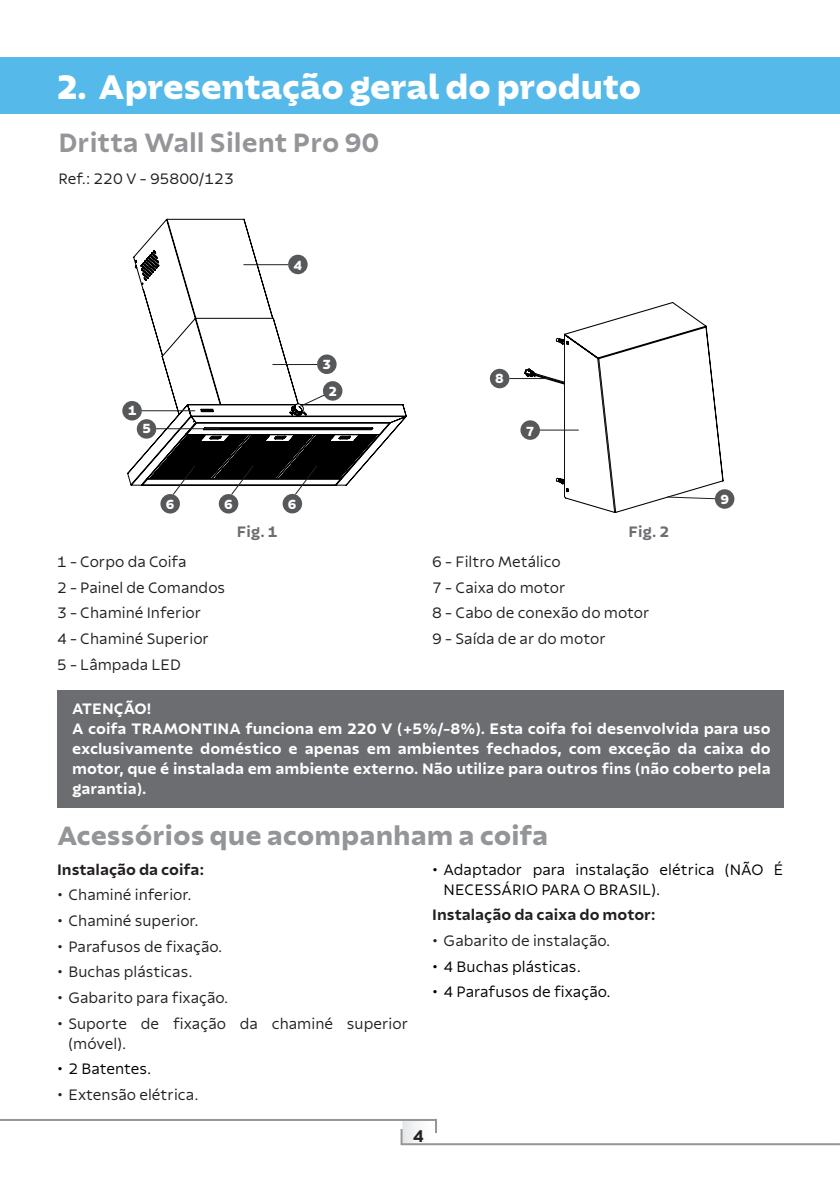
<style>
.page{position:relative;width:840px;height:1191px;background:#fff}
.page>*{position:absolute;margin:0;border:0;box-sizing:border-box;transform-origin:0 0}
.Títulos_TDC_port{font:800 36px "Tramontina Titulos";letter-spacing:-.005em;color:#fff}
.t1{font:800 28px "Tramontina Textos";color:#939598}
.t2{font:700 28px "Tramontina Textos";color:#939598}
.t3{font:700 18px "Tramontina Textos";color:#231f20}
.t4{font:300 16px/20px "Tramontina Textos";color:#231f20}
.t5{font:700 16px/20px "Tramontina Textos";color:#fff;text-align:justify}
.t6{font:300 16px/20px "Tramontina Textos";color:#000}
.t7{font:700 16px "Tramontina Textos";color:#231f20}
.t8{font:700 16px "Tramontina Textos";color:#6c6d70}
.t9{font:800 14px "Tramontina Textos";color:#fff}
</style>
<div class="page">
<svg style="left:0;top:1119px;width:839px;height:27px"></svg>
<div style="left:57px;top:690px;width:726px;height:118px;background:#6c6d70"></div>
<svg style="left:557px;top:302px;width:166px;height:211px"></svg>
<svg style="left:524px;top:338px;width:44px;height:154px"></svg>
<hr style="left:539px;top:430px;width:39px;height:1px;background:#231f20">
<hr style="left:509px;top:378px;width:39px;height:1px;background:#231f20">
<svg style="left:666px;top:496px;width:48px;height:3px"></svg>
<div style="left:520px;top:420px;width:19px;height:20px;background:#57585a;border-radius:50%"></div>
<div style="left:489px;top:369px;width:20px;height:19px;background:#57585a;border-radius:50%"></div>
<div style="left:714px;top:489px;width:20px;height:20px;background:#57585a;border-radius:50%"></div>
<svg style="left:127px;top:354px;width:279px;height:131px"></svg>
<svg style="left:133px;top:219px;width:181px;height:260px"></svg>
<div style="left:122px;top:401px;width:20px;height:19px;background:#57585a;border-radius:50%"></div>
<div style="left:288px;top:255px;width:19px;height:19px;background:#57585a;border-radius:50%"></div>
<div style="left:317px;top:354px;width:19px;height:20px;background:#57585a;border-radius:50%"></div>
<div style="left:160px;top:494px;width:20px;height:19px;background:#57585a;border-radius:50%"></div>
<div style="left:219px;top:494px;width:19px;height:19px;background:#57585a;border-radius:50%"></div>
<div style="left:282px;top:494px;width:20px;height:19px;background:#57585a;border-radius:50%"></div>
<div style="left:137px;top:419px;width:19px;height:20px;background:#57585a;border-radius:50%"></div>
<div style="left:323px;top:381px;width:19px;height:20px;background:#57585a;border-radius:50%"></div>
<svg style="left:142px;top:394px;width:248px;height:101px"></svg>
<hr style="left:272px;top:364px;width:45px;height:1px;background:#231f20">
<hr style="left:243px;top:264px;width:45px;height:1px;background:#231f20">
<div style="left:0;top:57px;width:839px;height:57px;background:#55bae9"></div>
<hr style="left:839px;top:57px;width:1px;height:57px;background:#55bae9">
<p class="Títulos_TDC_port" style="left:57px;top:67px;width:585px">2. Apresentação geral do produto</p>
<p class="t2" style="left:58px;top:127px;width:322px">Dritta Wall Silent Pro 90</p>
<p class="t4" style="left:58px;top:169px;width:177px">Ref.: 220 V - 95800/123</p>
<p class="t9" style="left:293px;top:257px;width:10px">4</p>
<p class="t9" style="left:128px;top:402px;width:10px">1</p>
<p class="t9" style="left:142px;top:421px;width:10px">5</p>
<p class="t9" style="left:322px;top:357px;width:10px">3</p>
<p class="t9" style="left:328px;top:383px;width:10px">2</p>
<p class="t9" style="left:495px;top:371px;width:10px">8</p>
<p class="t9" style="left:525px;top:423px;width:10px">7</p>
<p class="t9" style="left:166px;top:496px;width:10px">6</p>
<p class="t9" style="left:224px;top:496px;width:10px">6</p>
<p class="t9" style="left:288px;top:496px;width:10px">6</p>
<p class="t8" style="left:237px;top:523px;width:42px">Fig. 1</p>
<p class="t8" style="left:628px;top:523px;width:42px">Fig. 2</p>
<p class="t4" style="left:57px;top:552px;width:131px">1 - Corpo da Coifa</p>
<p class="t4" style="left:57px;top:577px;width:170px">2 - Painel de Comandos</p>
<p class="t4" style="left:57px;top:603px;width:146px">3 - Chaminé Inferior</p>
<p class="t4" style="left:57px;top:629px;width:153px">4 - Chaminé Superior</p>
<p class="t4" style="left:57px;top:654px;width:125px">5 - Lâmpada LED</p>
<p class="t4" style="left:432px;top:552px;width:130px">6 - Filtro Metálico</p>
<p class="t4" style="left:432px;top:577px;width:135px">7 - Caixa do motor</p>
<p class="t4" style="left:432px;top:603px;width:219px">8 - Cabo de conexão do motor</p>
<p class="t4" style="left:432px;top:629px;width:175px">9 - Saída de ar do motor</p>
<p class="t9" style="left:720px;top:491px;width:10px">9</p>
<p class="t5" style="left:72px;top:699px;width:81px">ATENÇÃO!</p>
<p class="t5" style="left:72px;top:719px;width:699px">A coifa TRAMONTINA funciona em 220 V (+5%/-8%). Esta coifa foi desenvolvida para uso exclusivamente doméstico e apenas em ambientes fechados, com exceção da caixa do motor, que é instalada em ambiente externo. Não utilize para outros fins (não coberto pela garantia).</p>
<p class="t1" style="left:57px;top:820px;width:492px">Acessórios que acompanham a coifa</p>
<p class="t7" style="left:57px;top:860px;width:148px">Instalação da coifa:</p>
<p class="t4" style="left:57px;top:885px;width:136px">• Chaminé inferior.</p>
<p class="t4" style="left:57px;top:910px;width:143px">• Chaminé superior.</p>
<p class="t4" style="left:57px;top:936px;width:167px">• Parafusos de fixação.</p>
<p class="t4" style="left:57px;top:962px;width:137px">• Buchas plásticas.</p>
<p class="t4" style="left:57px;top:987px;width:173px">• Gabarito para fixação.</p>
<p class="t4" style="left:68px;top:1013px;width:341px;text-indent:-11px">• Suporte de fixação da chaminé superior (móvel).</p>
<p class="t6" style="left:57px;top:1059px;width:96px">• 2 Batentes.</p>
<p class="t4" style="left:57px;top:1084px;width:143px">• Extensão elétrica.</p>
<p class="t6" style="left:443px;top:859px;width:341px;text-indent:-11px">• Adaptador para instalação elétrica (NÃO É<br>NECESSÁRIO PARA O BRASIL).</p>
<p class="t7" style="left:432px;top:906px;width:225px">Instalação da caixa do motor:</p>
<p class="t4" style="left:432px;top:930px;width:179px">• Gabarito de instalação.</p>
<p class="t6" style="left:432px;top:956px;width:150px">• 4 Buchas plásticas.</p>
<p class="t6" style="left:432px;top:982px;width:180px">• 4 Parafusos de fixação.</p>
<p class="t3" style="left:412px;top:1125px;width:13px">4</p>
</div>
